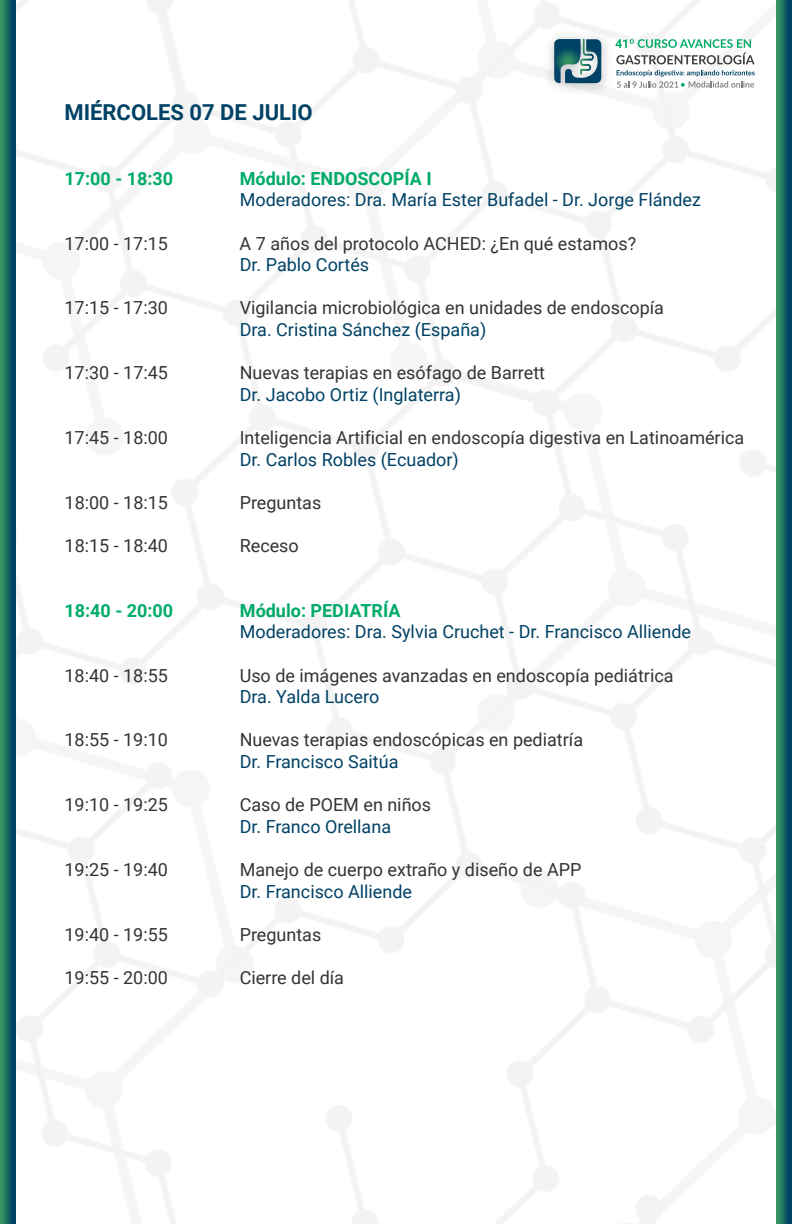
<style>
.page{position:relative;width:792px;height:1224px;background:#fff}
.page>*{position:absolute;margin:0;border:0;box-sizing:border-box;transform-origin:0 0}
.t1{font:700 22px "Roboto";color:#004265}
.t2{font:18px "Roboto";color:#343434}
.t3{font:18px "Roboto";color:#004265}
.t4{font:700 18px "Roboto";color:#00ab69}
</style>
<div class="page">
<img style="left:15px;top:0;width:761px;height:1224px">
<img style="left:483px;top:0;width:10px;height:158px">
<img style="left:493px;top:0;width:182px;height:158px">
<svg style="left:617px;top:70px;width:138px;height:18px"></svg>
<svg style="left:615px;top:39px;width:140px;height:25px"></svg>
<svg style="left:554px;top:39px;width:47px;height:44px;background:#497b89"></svg>
<svg style="left:0;top:0;width:15px;height:1224px;background:#196a63"></svg>
<svg style="left:776px;top:0;width:16px;height:1224px;background:#1e7162"></svg>
<p class="t1" style="left:65px;top:97px;width:250px">MIÉRCOLES 07 DE JULIO</p>
<p class="t4" style="left:65px;top:166px;width:110px">17:00 - 18:30</p>
<p class="t4" style="left:240px;top:166px;width:193px">Módulo: ENDOSCOPÍA I</p>
<p class="t3" style="left:240px;top:187px;width:463px">Moderadores: Dra. María Ester Bufadel - Dr. Jorge Flández</p>
<p class="t2" style="left:64px;top:231px;width:105px">17:00 - 17:15</p>
<p class="t2" style="left:240px;top:231px;width:398px">A 7 años del protocolo ACHED: ¿En qué estamos?</p>
<p class="t3" style="left:240px;top:252px;width:131px">Dr. Pablo Cortés</p>
<p class="t2" style="left:65px;top:295px;width:105px">17:15 - 17:30</p>
<p class="t2" style="left:240px;top:295px;width:426px">Vigilancia microbiológica en unidades de endoscopía</p>
<p class="t3" style="left:240px;top:317px;width:248px">Dra. Cristina Sánchez (España)</p>
<p class="t2" style="left:65px;top:360px;width:105px">17:30 - 17:45</p>
<p class="t2" style="left:240px;top:360px;width:307px">Nuevas terapias en esófago de Barrett</p>
<p class="t3" style="left:240px;top:382px;width:223px">Dr. Jacobo Ortiz (Inglaterra)</p>
<p class="t2" style="left:65px;top:425px;width:105px">17:45 - 18:00</p>
<p class="t2" style="left:240px;top:425px;width:506px">Inteligencia Artificial en endoscopía digestiva en Latinoamérica</p>
<p class="t3" style="left:240px;top:447px;width:221px">Dr. Carlos Robles (Ecuador)</p>
<p class="t2" style="left:65px;top:490px;width:105px">18:00 - 18:15</p>
<p class="t2" style="left:240px;top:490px;width:83px">Preguntas</p>
<p class="t2" style="left:65px;top:533px;width:105px">18:15 - 18:40</p>
<p class="t2" style="left:240px;top:533px;width:61px">Receso</p>
<p class="t4" style="left:65px;top:598px;width:110px">18:40 - 20:00</p>
<p class="t4" style="left:240px;top:598px;width:162px">Módulo: PEDIATRÍA</p>
<p class="t3" style="left:240px;top:619px;width:453px">Moderadores: Dra. Sylvia Cruchet - Dr. Francisco Alliende</p>
<p class="t2" style="left:65px;top:663px;width:105px">18:40 - 18:55</p>
<p class="t2" style="left:240px;top:663px;width:435px">Uso de imágenes avanzadas en endoscopía pediátrica</p>
<p class="t3" style="left:240px;top:684px;width:141px">Dra. Yalda Lucero</p>
<p class="t2" style="left:65px;top:727px;width:105px">18:55 - 19:10</p>
<p class="t2" style="left:240px;top:727px;width:345px">Nuevas terapias endoscópicas en pediatría</p>
<p class="t3" style="left:240px;top:749px;width:160px">Dr. Francisco Saitúa</p>
<p class="t2" style="left:65px;top:792px;width:105px">19:10 - 19:25</p>
<p class="t2" style="left:240px;top:792px;width:193px">Caso de POEM en niños</p>
<p class="t3" style="left:240px;top:814px;width:153px">Dr. Franco Orellana</p>
<p class="t2" style="left:65px;top:857px;width:105px">19:25 - 19:40</p>
<p class="t2" style="left:240px;top:857px;width:343px">Manejo de cuerpo extraño y diseño de APP</p>
<p class="t3" style="left:240px;top:879px;width:174px">Dr. Francisco Alliende</p>
<p class="t2" style="left:65px;top:922px;width:105px">19:40 - 19:55</p>
<p class="t2" style="left:240px;top:922px;width:83px">Preguntas</p>
<p class="t2" style="left:65px;top:965px;width:105px">19:55 - 20:00</p>
<p class="t2" style="left:240px;top:965px;width:106px">Cierre del día</p>
</div>
